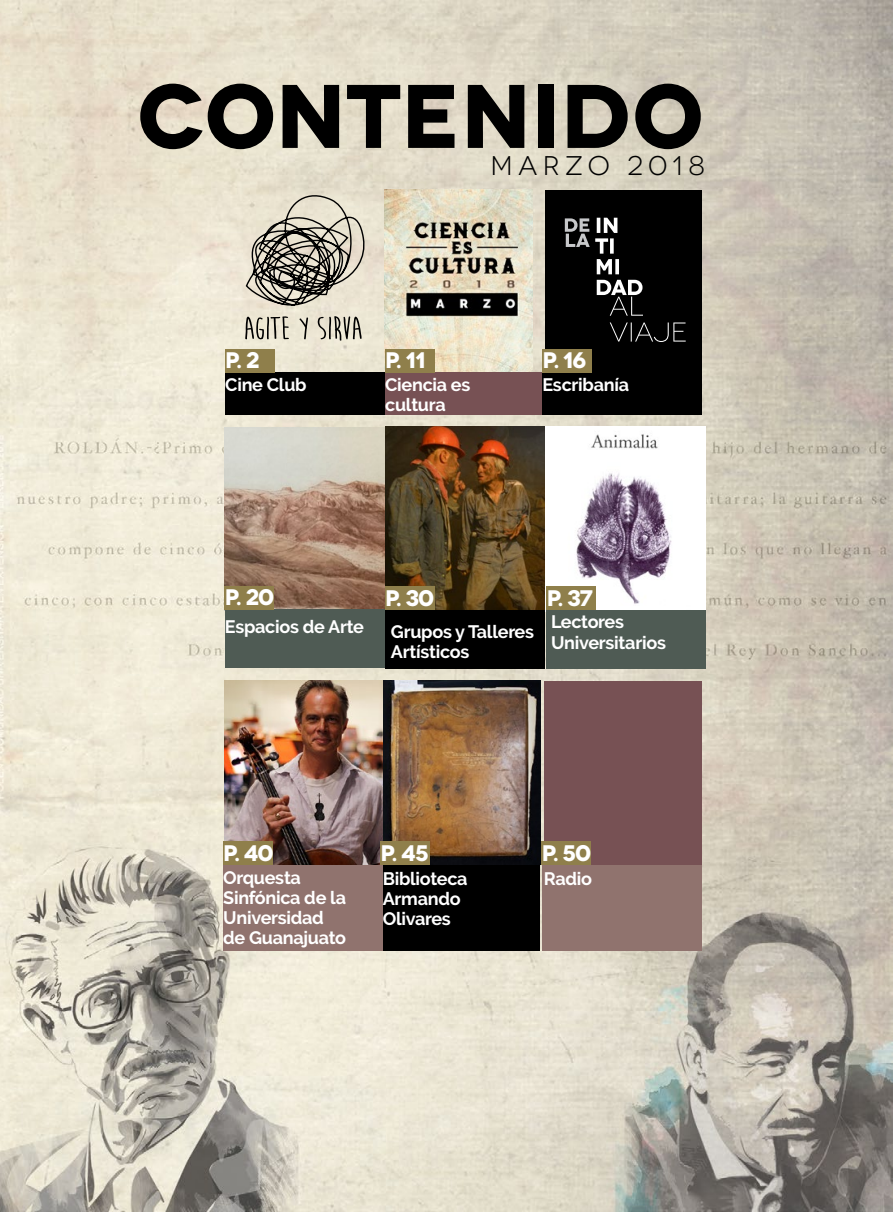
<style>
.page{position:relative;width:893px;height:1212px;background:#fff}
.page>*{position:absolute;margin:0;border:0;box-sizing:border-box;transform-origin:0 0}
.t1{font:700 90px "Novecentowide";color:#000}
.t2{font:27px "Novecentowide";letter-spacing:.19em;color:#000}
.t3{font:700 22.5px "Novecentowide";letter-spacing:-.05em;color:#fff}
.t4{font:700 18px/20.2px "Raleway";letter-spacing:-.015em;color:#fff}
</style>
<div class="page">
<img style="left:0;top:0;width:893px;height:1212px">
<img style="left:225px;top:681px;width:315px;height:184px">
<div style="left:544px;top:681px;width:158px;height:183px;background:#775154"></div>
<img style="left:225px;top:427px;width:480px;height:184px">
<div style="left:545px;top:190px;width:157px;height:182px;background:#000"></div>
<svg style="left:610px;top:322px;width:76px;height:20px"></svg>
<svg style="left:597px;top:280px;width:46px;height:36px"></svg>
<svg style="left:565px;top:218px;width:54px;height:56px"></svg>
<img style="left:385px;top:190px;width:148px;height:182px">
<div style="left:381px;top:865px;width:159px;height:86px;background:#000"></div>
<div style="left:542px;top:865px;width:159px;height:86px;background:#90736e"></div>
<div style="left:385px;top:610px;width:160px;height:58px;background:#000"></div>
<div style="left:381px;top:842px;width:49px;height:23px;background:#8f7f4b"></div>
<div style="left:542px;top:842px;width:49px;height:23px;background:#8f7f4b"></div>
<div style="left:385px;top:587px;width:49px;height:23px;background:#8f7f4b"></div>
<div style="left:225px;top:372px;width:160px;height:43px;background:#000"></div>
<div style="left:385px;top:372px;width:160px;height:43px;background:#775154"></div>
<div style="left:542px;top:372px;width:160px;height:43px;background:#000"></div>
<div style="left:225px;top:609px;width:159px;height:59px;background:#4f5b54"></div>
<div style="left:385px;top:349px;width:49px;height:23px;background:#8f7f4b"></div>
<div style="left:225px;top:349px;width:49px;height:23px;background:#8f7f4b"></div>
<div style="left:542px;top:349px;width:50px;height:23px;background:#8f7f4b"></div>
<div style="left:225px;top:586px;width:49px;height:23px;background:#8f7f4b"></div>
<div style="left:547px;top:610px;width:159px;height:58px;background:#4f5b54"></div>
<div style="left:547px;top:587px;width:49px;height:23px;background:#8f7f4b"></div>
<div style="left:223px;top:865px;width:160px;height:86px;background:#90736e"></div>
<div style="left:223px;top:842px;width:49px;height:23px;background:#8f7f4b"></div>
<svg style="left:231px;top:190px;width:148px;height:151px;background:#beb9aa"></svg>
<h1 class="t1" style="left:137px;top:60px;width:568px">CONTENIDO</h1>
<h2 class="t2" style="left:491px;top:150px;width:216px">MARZO 2018</h2>
<p class="t3" style="left:225px;top:346px;width:36px">P. 2</p>
<p class="t3" style="left:385px;top:346px;width:42px">P. 11</p>
<p class="t3" style="left:542px;top:346px;width:45px">P. 16</p>
<p class="t4" style="left:225px;top:375px;width:83px">Cine Club</p>
<p class="t4" style="left:385px;top:375px;width:87px">Ciencia es cultura</p>
<p class="t4" style="left:542px;top:375px;width:88px">Escribanía</p>
<p class="t3" style="left:225px;top:583px;width:51px">P. 20</p>
<p class="t4" style="left:225px;top:616px;width:140px">Espacios de Arte</p>
<p class="t3" style="left:385px;top:584px;width:51px">P. 30</p>
<p class="t4" style="left:391px;top:621px;width:145px">Grupos y Talleres<br>Artísticos</p>
<p class="t3" style="left:547px;top:584px;width:48px">P. 37</p>
<p class="t4" style="left:551px;top:612px;width:116px">Lectores<br>Universitarios</p>
<p class="t3" style="left:223px;top:839px;width:52px">P. 40</p>
<p class="t4" style="left:223px;top:867px;width:124px">Orquesta<br>Sinfónica de la<br>Universidad de Guanajuato</p>
<p class="t3" style="left:381px;top:839px;width:50px">P. 45</p>
<p class="t3" style="left:542px;top:839px;width:51px">P. 50</p>
<p class="t4" style="left:383px;top:868px;width:86px">Biblioteca<br>Armando<br>Olivares</p>
<p class="t4" style="left:544px;top:868px;width:50px">Radio</p>
</div>
